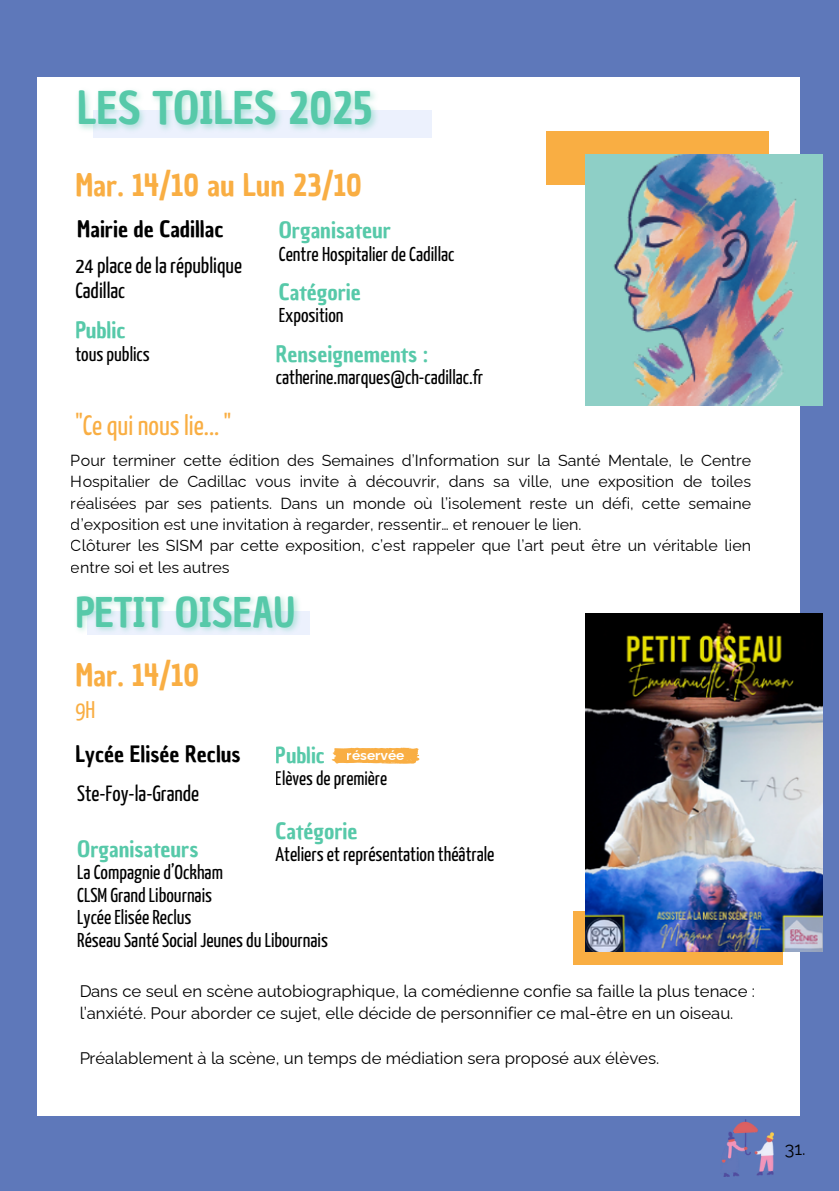
<style>
.page{position:relative;width:839px;height:1191px;background:#fff}
.page>*{position:absolute;margin:0;border:0;box-sizing:border-box;transform-origin:0 0}
.t1{font:44px "Chau Philomene One";color:#57c9a9}
.t2{font:40px "Chau Philomene One";color:#57c9a9}
.t3{font:30px "Chau Philomene One";color:#f9ae43}
.t4{font:28px "Yanone Kaffeesatz";color:#f9ae43}
.t5{font:24px "Yanone Kaffeesatz";color:#f9ae43}
.t6{font:22px "Chau Philomene One";color:#57c9a9}
.t7{font:22px/25.4px "Yanone Kaffeesatz";color:#000}
.t8{font:22px "Chau Philomene One";color:#000}
.t9{font:21.4px "Chau Philomene One";color:#57c9a9}
.t10{font:20px/22.4px "Yanone Kaffeesatz";color:#000}
.t11{font:19.6px "Yanone Kaffeesatz";color:#000}
.t12{font:18px "Raleway";color:#000}
.t13{font:16.8px/22.4px "Raleway";color:#000}
.t14{font:16px/21.4px "Raleway";color:#000}
.t15{font:700 13.6px "Raleway";color:#fff}
</style>
<div class="page">
<div style="left:0;top:0;width:838px;height:1191px;background:#5e78ba"></div>
<div style="left:38px;top:77px;width:762px;height:1038px;background:#fff"></div>
<div style="left:87px;top:611px;width:223px;height:23px;background:#ecf1fd"></div>
<img style="left:76px;top:595px;width:229px;height:40px">
<div style="left:94px;top:110px;width:338px;height:28px;background:#ecf1fd"></div>
<img style="left:78px;top:90px;width:299px;height:48px">
<div style="left:546px;top:131px;width:222px;height:54px;background:#f9ae43"></div>
<svg style="left:331px;top:748px;width:88px;height:16px"></svg>
<div style="left:573px;top:911px;width:209px;height:54px;background:#f9ae43"></div>
<img style="left:586px;top:614px;width:236px;height:337px">
<img style="left:586px;top:154px;width:236px;height:252px">
<img style="left:721px;top:1120px;width:52px;height:57px">
<h1 class="t1" style="left:77px;top:79px;width:297px">LES TOILES 2025</h1>
<h3 class="t3" style="left:75px;top:165px;width:288px">Mar. 14/10 au Lun 23/10</h3>
<h3 class="t8" style="left:77px;top:215px;width:148px">Mairie de Cadillac</h3>
<h3 class="t7" style="left:75px;top:254px;width:168px">24 place de la république<br>Cadillac</h3>
<h3 class="t6" style="left:75px;top:315px;width:51px">Public</h3>
<p class="t10" style="left:75px;top:344px;width:76px">tous publics</p>
<h3 class="t4" style="left:75px;top:415px;width:157px">"Ce qui nous lie... "</h3>
<h3 class="t6" style="left:279px;top:215px;width:113px">Organisateur</h3>
<p class="t10" style="left:279px;top:244px;width:177px">Centre Hospitalier de Cadillac</p>
<h3 class="t6" style="left:279px;top:277px;width:84px">Catégorie</h3>
<p class="t10" style="left:279px;top:306px;width:66px">Exposition</p>
<h3 class="t6" style="left:276px;top:339px;width:154px">Renseignements :</h3>
<p class="t10" style="left:276px;top:368px;width:209px">catherine.marques@ch-cadillac.fr</p>
<p class="t14" style="left:71px;top:450px;width:681px">Pour terminer cette édition des Semaines d’Information sur la Santé Mentale, le Centre Hospitalier de Cadillac vous invite à découvrir, dans sa ville, une exposition de toiles réalisées par ses patients. Dans un monde où l’isolement reste un défi, cette semaine d’exposition est une invitation à regarder, ressentir… et renouer le lien.<br>Clôturer les SISM par cette exposition, c’est rappeler que l’art peut être un véritable lien entre soi et les autres</p>
<h2 class="t2" style="left:75px;top:585px;width:222px">PETIT OISEAU</h2>
<h3 class="t3" style="left:75px;top:655px;width:125px">Mar. 14/10</h3>
<h3 class="t5" style="left:75px;top:700px;width:21px">9H</h3>
<h3 class="t8" style="left:75px;top:740px;width:167px">Lycée Elisée Reclus</h3>
<p class="t15" style="left:347px;top:748px;width:59px">réservée</p>
<h3 class="t9" style="left:276px;top:741px;width:50px">Public</h3>
<p class="t11" style="left:276px;top:771px;width:113px">Elèves de première</p>
<h3 class="t7" style="left:77px;top:782px;width:123px">Ste-Foy-la-Grande</h3>
<h3 class="t6" style="left:77px;top:834px;width:123px">Organisateurs</h3>
<p class="t10" style="left:77px;top:863px;width:252px">La Compagnie d’Ockham<br>CLSM Grand Libournais<br>Lycée Elisée Reclus<br>Réseau Santé Social Jeunes du Libournais</p>
<p class="t13" style="left:79px;top:980px;width:677px">Dans ce seul en scène autobiographique, la comédienne confie sa faille la plus tenace : l’anxiété. Pour aborder ce sujet, elle décide de personnifier ce mal-être en un oiseau.</p>
<p class="t13" style="left:79px;top:1047px;width:581px">Préalablement à la scène, un temps de médiation sera proposé aux élèves.</p>
<h3 class="t6" style="left:275px;top:816px;width:84px">Catégorie</h3>
<p class="t10" style="left:275px;top:845px;width:220px">Ateliers et représentation théâtrale</p>
<p class="t12" style="left:784px;top:1138px;width:22px">31.</p>
</div>
